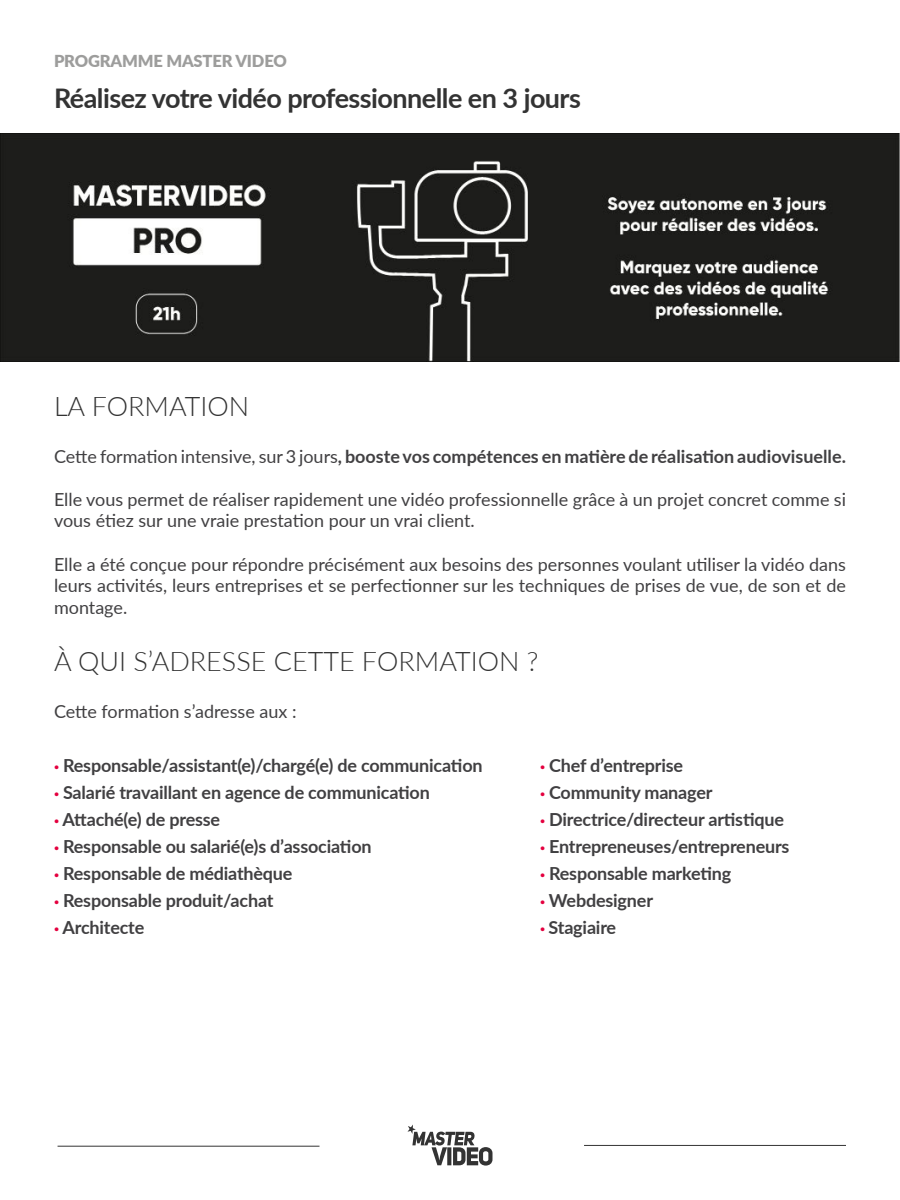
<style>
.page{position:relative;width:900px;height:1200px;background:#fff}
.page>*{position:absolute;margin:0;border:0;box-sizing:border-box;transform-origin:0 0}
.t1{font:700 27px "Lato";letter-spacing:-.02em;color:#333}
.t2{font:300 27px "Lato";color:#333}
.t3{font:700 18px "Lato";letter-spacing:-.01em;color:#414042}
.t4{font:18px/21.6px "Lato";color:#414042}
.t5{font:900 16.5px "Lato";letter-spacing:-.01em;color:#9d9d9c}
.s1{font-weight:400}
.s2{font-family:"Myriad Pro";font-weight:400;color:#e4003f}
</style>
<div class="page">
<hr style="left:58px;top:1146px;width:262px;height:1px;background:#333">
<svg style="left:407px;top:1125px;width:86px;height:41px"></svg>
<hr style="left:584px;top:1145px;width:262px;height:1px;background:#333">
<img style="left:0;top:133px;width:900px;height:229px">
<p class="t5" style="left:54px;top:49px;width:234px">PROGRAMME MASTER VIDEO</p>
<h1 class="t1" style="left:54px;top:78px;width:528px">Réalisez votre vidéo professionnelle en 3 jours</h1>
<h1 class="t2" style="left:54px;top:387px;width:197px">LA FORMATION</h1>
<p class="t3" style="left:54px;top:443px;width:793px"><span class="s1">Cette formation intensive, sur 3 jours</span>, booste vos compétences en matière de réalisation audiovisuelle.</p>
<p class="t4" style="left:54px;top:488px;width:793px">Elle vous permet de réaliser rapidement une vidéo professionnelle grâce à un projet concret comme si vous étiez sur une vraie prestation pour un vrai client.</p>
<p class="t4" style="left:54px;top:553px;width:794px;text-align:justify">Elle a été conçue pour répondre précisément aux besoins des personnes voulant utiliser la vidéo dans leurs activités, leurs entreprises et se perfectionner sur les techniques de prises de vue, de son et de montage.</p>
<h1 class="t2" style="left:54px;top:642px;width:486px">À QUI S’ADRESSE CETTE FORMATION ?</h1>
<p class="t4" style="left:54px;top:700px;width:244px">Cette formation s’adresse aux :</p>
<p class="t3" style="left:54px;top:752px;width:430px"><span class="s2">•</span> Responsable/assistant(e)/chargé(e) de communication</p>
<p class="t3" style="left:540px;top:752px;width:145px"><span class="s2">•</span> Chef d’entreprise</p>
<p class="t3" style="left:54px;top:779px;width:377px"><span class="s2">•</span> Salarié travaillant en agence de communication</p>
<p class="t3" style="left:540px;top:779px;width:174px"><span class="s2">•</span> Community manager</p>
<p class="t3" style="left:54px;top:806px;width:168px"><span class="s2">•</span> Attaché(e) de presse</p>
<p class="t3" style="left:540px;top:806px;width:246px"><span class="s2">•</span> Directrice/directeur artistique</p>
<p class="t3" style="left:54px;top:833px;width:319px"><span class="s2">•</span> Responsable ou salarié(e)s d’association</p>
<p class="t3" style="left:540px;top:833px;width:251px"><span class="s2">•</span> Entrepreneuses/entrepreneurs</p>
<p class="t3" style="left:54px;top:860px;width:240px"><span class="s2">•</span> Responsable de médiathèque</p>
<p class="t3" style="left:540px;top:860px;width:193px"><span class="s2">•</span> Responsable marketing</p>
<p class="t3" style="left:54px;top:887px;width:221px"><span class="s2">•</span> Responsable produit/achat</p>
<p class="t3" style="left:540px;top:887px;width:115px"><span class="s2">•</span> Webdesigner</p>
<p class="t3" style="left:54px;top:914px;width:92px"><span class="s2">•</span> Architecte</p>
<p class="t3" style="left:540px;top:914px;width:78px"><span class="s2">•</span> Stagiaire</p>
</div>
